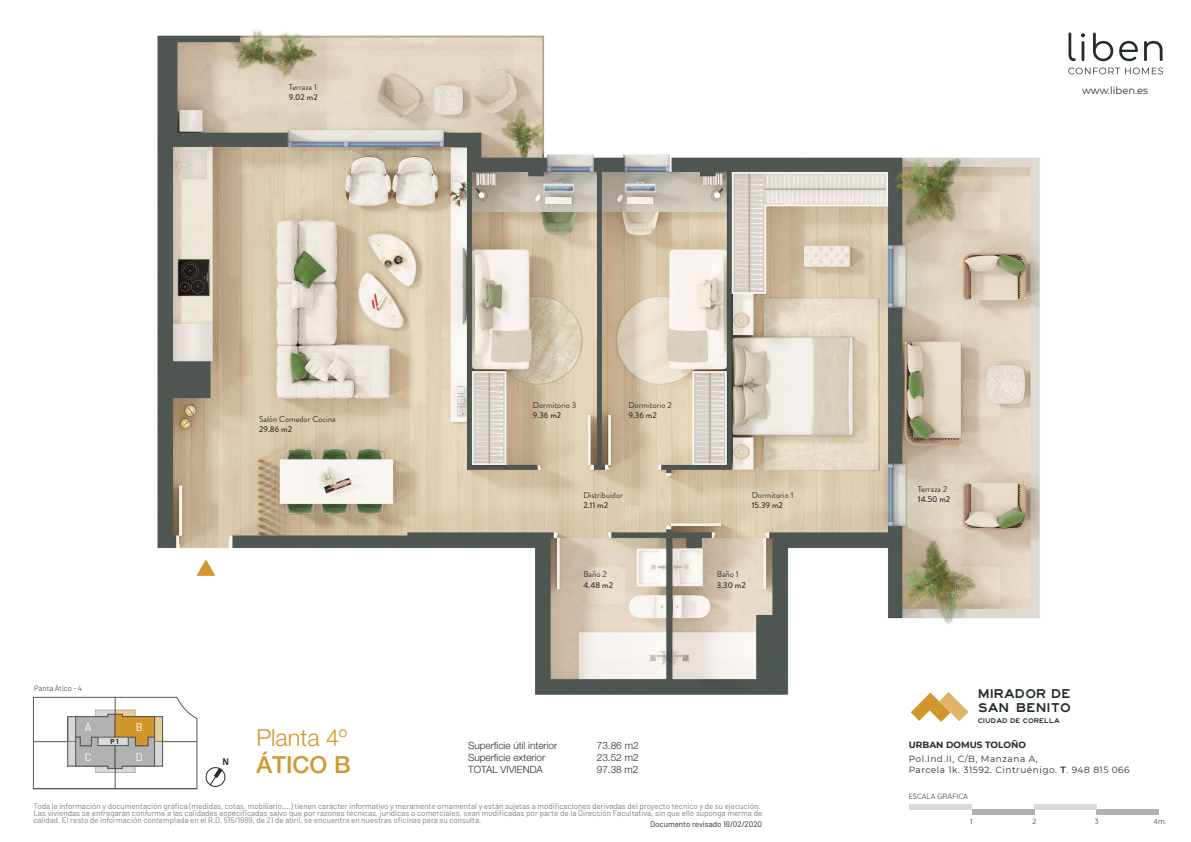
<style>
.page{position:relative;width:1191px;height:842px;background:#fff}
.page>*{position:absolute;margin:0;border:0;box-sizing:border-box;transform-origin:0 0}
.t1{font:300 23.5px "Helvetica Neue";color:#d1972c}
.t2{font:500 23.5px "Helvetica Neue";color:#d1972c}
.t3{font:13.2px/14.7px "Highway Gothic Expanded";color:#242c2f}
.t4{font:11px "Barlow";color:#fff}
.t5{font:300 10px "Helvetica Neue";color:#242c2f}
.t6{font:10px "Montserrat";color:#242c2f}
.t7{font:9.4px "Bahnschrift";color:#242c2f}
.t8{font:9px/11px "Montserrat";letter-spacing:.055em;color:#242c2f}
.t9{font:700 9px "Montserrat";color:#242c2f}
.t10{font:8.5px "Brandon Grotesque";color:#373636}
.t11{font:500 8.5px "Brandon Grotesque";color:#373636}
.t12{font:8px/7px "Barlow";color:#848179}
.t13{font:8px "Barlow";color:#242c2f}
.t14{font:300 7.6px "Barlow";color:#242c2f}
.t15{font:7.4px "Quicksand";color:#373636}
.t16{font:7px "Highway Gothic Expanded";color:#242c2f}
.t17{font:700 7px "Barlow";color:#242c2f}
.s1{font-weight:600}
</style>
<div class="page">
<img style="left:157px;top:29px;width:883px;height:665px">
<svg style="left:196px;top:559px;width:19px;height:17px"></svg>
<svg style="left:1068px;top:33px;width:7px;height:28px"></svg>
<svg style="left:1081px;top:33px;width:4px;height:28px"></svg>
<svg style="left:1093px;top:33px;width:20px;height:28px"></svg>
<svg style="left:1119px;top:41px;width:18px;height:20px"></svg>
<svg style="left:1144px;top:41px;width:18px;height:20px"></svg>
<svg style="left:1068px;top:68px;width:95px;height:6px"></svg>
<div style="left:1096px;top:809px;width:63px;height:6px;background:#b3b2b2"></div>
<div style="left:1034px;top:804px;width:62px;height:5px;background:#dadada"></div>
<div style="left:972px;top:809px;width:62px;height:6px;background:#b3b2b2"></div>
<div style="left:909px;top:804px;width:63px;height:5px;background:#dadada"></div>
<svg style="left:33px;top:697px;width:193px;height:92px"></svg>
<svg style="left:910px;top:692px;width:58px;height:30px"></svg>
<p class="t10" style="left:289px;top:81px;width:29px">Terraza 1</p>
<p class="t11" style="left:289px;top:91px;width:30px">9.02 m2</p>
<p class="t6" style="left:1082px;top:84px;width:67px">www.liben.es</p>
<p class="t10" style="left:259px;top:413px;width:78px">Salón Comedor Cocina</p>
<p class="t11" style="left:259px;top:423px;width:35px">29.86 m2</p>
<p class="t14" style="left:34px;top:683px;width:49px">Panta Ático - 4</p>
<h3 class="t4" style="left:85px;top:720px;width:8px">A</h3>
<h3 class="t4" style="left:136px;top:720px;width:8px">B</h3>
<p class="t17" style="left:111px;top:737px;width:9px">P 1</p>
<h3 class="t4" style="left:85px;top:750px;width:8px">C</h3>
<h3 class="t4" style="left:136px;top:750px;width:8px">D</h3>
<p class="t7" style="left:222px;top:756px;width:8px">N</p>
<h1 class="t1" style="left:256px;top:724px;width:92px">Planta 4º</h1>
<h1 class="t2" style="left:256px;top:751px;width:96px">ÁTICO B</h1>
<p class="t10" style="left:533px;top:399px;width:45px">Dormitorio 3</p>
<p class="t11" style="left:533px;top:409px;width:30px">9.36 m2</p>
<p class="t10" style="left:628px;top:399px;width:45px">Dormitorio 2</p>
<p class="t11" style="left:628px;top:409px;width:30px">9.36 m2</p>
<p class="t10" style="left:583px;top:489px;width:41px">Distribuidor</p>
<p class="t11" style="left:583px;top:499px;width:26px">2.11 m2</p>
<p class="t10" style="left:583px;top:569px;width:25px">Baño 2</p>
<p class="t11" style="left:583px;top:579px;width:31px">4.48 m2</p>
<p class="t10" style="left:751px;top:489px;width:43px">Dormitorio 1</p>
<p class="t11" style="left:751px;top:499px;width:33px">15.39 m2</p>
<p class="t10" style="left:717px;top:569px;width:23px">Baño 1</p>
<p class="t11" style="left:717px;top:579px;width:31px">3.30 m2</p>
<p class="t5" style="left:468px;top:739px;width:91px">Superficie útil interior</p>
<p class="t5" style="left:597px;top:739px;width:43px">73.86 m2</p>
<p class="t5" style="left:468px;top:751px;width:79px">Superficie exterior</p>
<p class="t5" style="left:597px;top:751px;width:43px">23.52 m2</p>
<p class="t5" style="left:468px;top:763px;width:76px">TOTAL VIVIENDA</p>
<p class="t5" style="left:597px;top:763px;width:43px">97.38 m2</p>
<p class="t12" style="left:33px;top:803px;width:730px">Toda la información y documentación gráfica (medidas, cotas, mobiliario….) tienen carácter informativo y meramente ornamental y están sujetas a modificaciones derivadas del proyecto técnico y de su ejecución.<br>Las viviendas se entregarán conforme a las calidades especificadas salvo que por razones técnicas, jurídicas o comerciales, sean modificadas por parte de la Dirección Facultativa, sin que ello suponga merma de calidad. El resto de información contemplada en el R.D. 515/1989, de 21 de abril, se encuentra en nuestras oficinas para su consulta.</p>
<p class="t13" style="left:650px;top:819px;width:113px">Documento revisado 18/02/2020</p>
<p class="t10" style="left:917px;top:483px;width:31px">Terraza 2</p>
<p class="t11" style="left:917px;top:493px;width:34px">14.50 m2</p>
<h2 class="t3" style="left:977px;top:686px;width:95px">MIRADOR DE<br>SAN BENITO</h2>
<p class="t16" style="left:977px;top:717px;width:84px">CIUDAD DE CORELLA</p>
<p class="t9" style="left:908px;top:738px;width:119px">URBAN DOMUS TOLOÑO</p>
<p class="t8" style="left:908px;top:752px;width:222px">Pol.Ind.II, C/B, Manzana A,<br>Parcela 1k. 31592. Cintruénigo. <span class="s1">T</span>. 948 815 066</p>
<p class="t15" style="left:908px;top:791px;width:61px">ESCALA GRÁFICA</p>
<p class="t15" style="left:970px;top:815px;width:4px">1</p>
<p class="t15" style="left:1032px;top:815px;width:6px">2</p>
<p class="t15" style="left:1094px;top:815px;width:5px">3</p>
<p class="t15" style="left:1153px;top:815px;width:14px">4m.</p>
</div>
